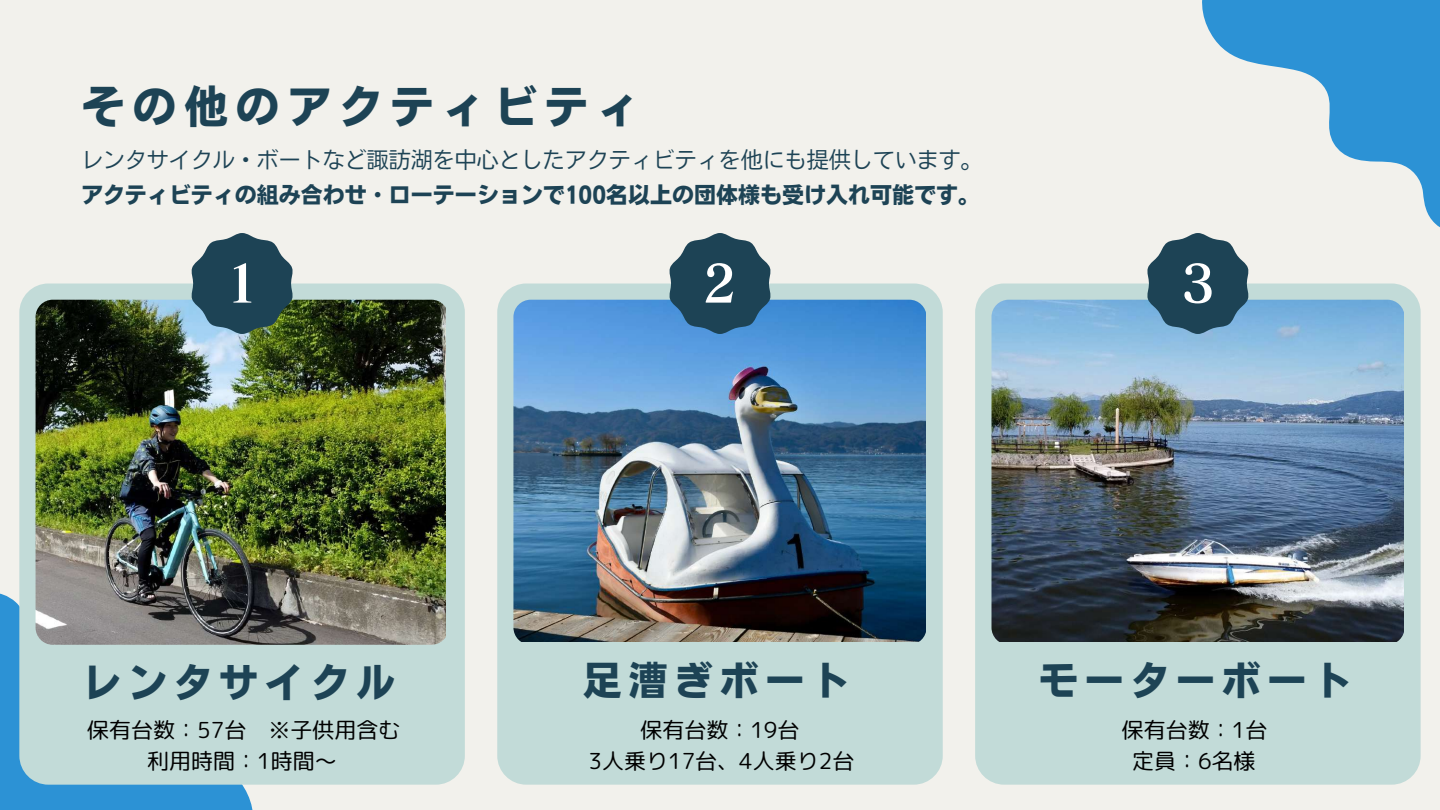
<style>
.page{position:relative;width:1440px;height:810px;background:#f2f1ec}
.page>*{position:absolute;margin:0;border:0;box-sizing:border-box;transform-origin:0 0}
.t1{font:52px "Canva Matisse Pro N B";color:#fff}
.t2{font:44px "Nud Motoya Cedar Std W6";letter-spacing:.17em;color:#1d4355}
.t3{font:39px "Nud Motoya Cedar Std W6";letter-spacing:.17em;color:#1d4355}
.t4{font:22px/30.8px "rounded mplus 1 p regular";color:#000;text-align:center}
.t5{font:22px "Nud Motoya Cedar Std W6";color:#1d4355}
.t6{font:22px "Nud Motoya Cedar Std W2 b";color:#1d4355}
</style>
<div class="page">
<svg style="left:1202px;top:0;width:238px;height:228px"></svg>
<div style="left:0;top:593px;width:253px;height:217px;background:#2c92d5"></div>
<div style="left:975px;top:284px;width:446px;height:501px;background:#c2dbd8;border-radius:29px"></div>
<div style="left:19px;top:284px;width:446px;height:501px;background:#c2dbd8;border-radius:29px"></div>
<img style="left:36px;top:300px;width:410px;height:345px">
<div style="left:497px;top:284px;width:446px;height:501px;background:#c2dbd8;border-radius:29px"></div>
<img style="left:513px;top:300px;width:413px;height:342px">
<img style="left:992px;top:300px;width:412px;height:342px">
<svg style="left:1146px;top:233px;width:103px;height:101px;background:#446779"></svg>
<svg style="left:191px;top:233px;width:103px;height:101px;background:#43646e"></svg>
<svg style="left:668px;top:233px;width:104px;height:101px;background:#3f647a"></svg>
<h2 class="t2" style="left:81px;top:84px;width:561px">その他のアクティビティ</h2>
<p class="t6" style="left:81px;top:149px;width:903px">レンタサイクル・ボートなど諏訪湖を中心としたアクティビティを他にも提供しています。</p>
<p class="t5" style="left:81px;top:184px;width:901px">アクティビティの組み合わせ・ローテーションで100名以上の団体様も受け入れ可能です。</p>
<h1 class="t1" style="left:225px;top:257px;width:36px">1</h1>
<h1 class="t1" style="left:703px;top:257px;width:36px">2</h1>
<h1 class="t1" style="left:1181px;top:257px;width:36px">3</h1>
<h3 class="t3" style="left:82px;top:663px;width:314px">レンタサイクル</h3>
<h3 class="t3" style="left:583px;top:661px;width:269px">足漕ぎボート</h3>
<h3 class="t3" style="left:1039px;top:661px;width:314px">モーターボート</h3>
<p class="t4" style="left:87px;top:715px;width:315px">保有台数：57台 ※子供用含む利用時間：1時間〜</p>
<p class="t4" style="left:588px;top:715px;width:268px">保有台数：19台<br>3人乗り17台、4人乗り2台</p>
<p class="t4" style="left:1122px;top:715px;width:147px">保有台数：1台定員：6名様</p>
</div>
